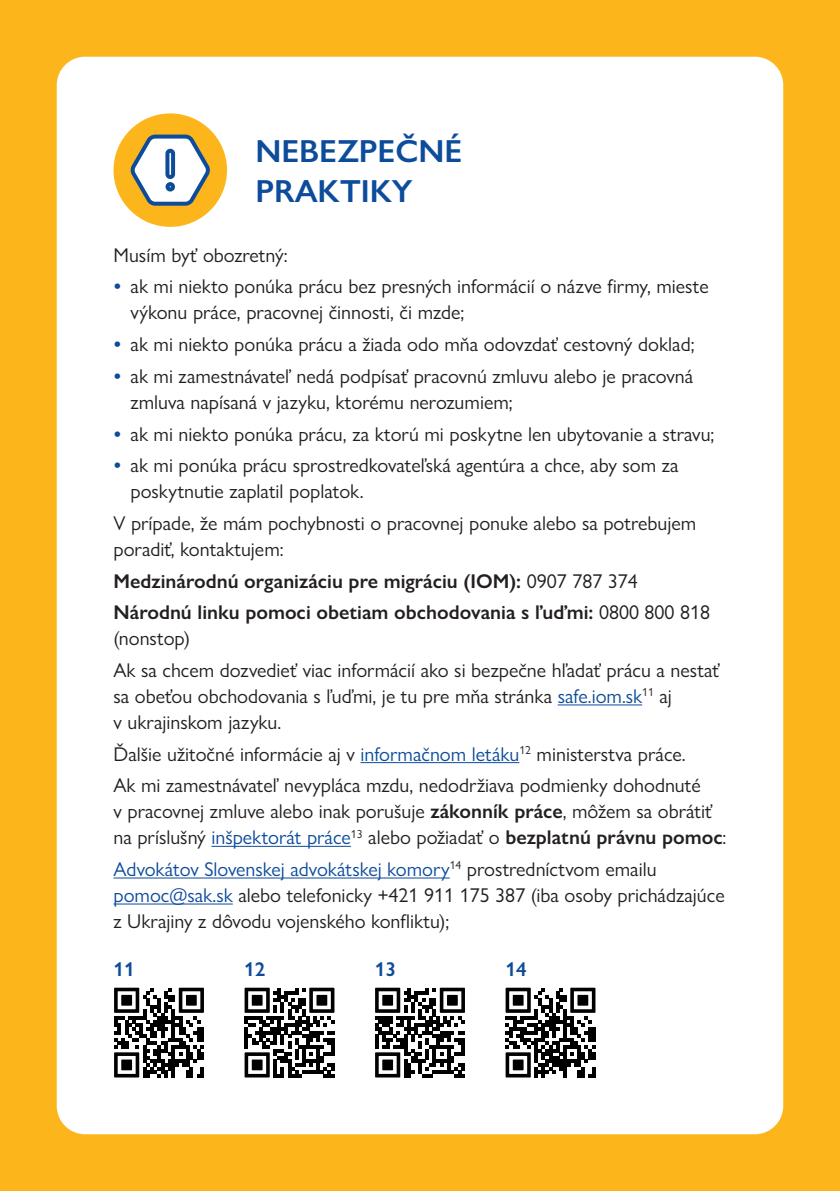
<style>
.page{position:relative;width:840px;height:1191px;background:#fff}
.page>*{position:absolute;margin:0;border:0;box-sizing:border-box;transform-origin:0 0}
.t1{font:600 32px/40px "Gill Sans Nova";color:#0d4c9b}
.Text{font:20px/26px "Gill Sans Nova";color:#231f20}
.Text-2{font:600 20px/26px "Gill Sans Nova";color:#231f20}
.Text-3{font:600 20px "Gill Sans Nova";color:#0d4c9b}
.s1{font-weight:600;color:#0d4c9b}
.s2{font-weight:400}
.s3{color:#0d4c9b}
.s4{font-weight:600}
</style>
<div class="page">
<div style="left:0;top:0;width:839px;height:1191px;background:#fcb61c"></div>
<div style="left:57px;top:57px;width:725px;height:1077px;background:#fff;border-radius:28px"></div>
<hr style="left:557px;top:704px;width:84px;height:1px;background:#0d4c9b">
<hr style="left:360px;top:762px;width:159px;height:1px;background:#0d4c9b">
<hr style="left:211px;top:846px;width:140px;height:1px;background:#0d4c9b">
<hr style="left:113px;top:877px;width:336px;height:1px;background:#0d4c9b">
<hr style="left:113px;top:903px;width:120px;height:1px;background:#0d4c9b">
<div style="left:113px;top:113px;width:114px;height:114px;background:#fcb61c;border-radius:50%"></div>
<svg style="left:127px;top:133px;width:86px;height:75px"></svg>
<div style="left:165px;top:182px;width:10px;height:9px;border:4px solid #0d4c9b;border-radius:50%"></div>
<svg style="left:114px;top:987px;width:90px;height:90px"></svg>
<svg style="left:244px;top:987px;width:90px;height:90px"></svg>
<svg style="left:375px;top:987px;width:89px;height:90px"></svg>
<svg style="left:505px;top:987px;width:90px;height:90px"></svg>
<h1 class="t1" style="left:255px;top:131px;width:208px">NEBEZPEČNÉ<br>PRAKTIKY</h1>
<p class="Text" style="left:113px;top:242px;width:176px">Musím byť obozretný:</p>
<p class="Text" style="left:130px;top:273px;width:579px;text-indent:-17px"><span class="s1">•</span> ak mi niekto ponúka prácu bez presných informácií o názve firmy, mieste výkonu práce, pracovnej činnosti, či mzde;</p>
<p class="Text" style="left:113px;top:331px;width:582px"><span class="s1">•</span> ak mi niekto ponúka prácu a žiada odo mňa odovzdať cestovný doklad;</p>
<p class="Text" style="left:130px;top:363px;width:564px;text-indent:-17px"><span class="s1">•</span> ak mi zamestnávateľ nedá podpísať pracovnú zmluvu alebo je pracovná zmluva napísaná v jazyku, ktorému nerozumiem;</p>
<p class="Text" style="left:113px;top:420px;width:602px"><span class="s1">•</span> ak mi niekto ponúka prácu, za ktorú mi poskytne len ubytovanie a stravu;</p>
<p class="Text" style="left:130px;top:452px;width:549px;text-indent:-17px"><span class="s1">•</span> ak mi ponúka prácu sprostredkovateľská agentúra a chce, aby som za poskytnutie zaplatil poplatok.</p>
<p class="Text" style="left:113px;top:510px;width:584px">V prípade, že mám pochybnosti o pracovnej ponuke alebo sa potrebujem poradiť, kontaktujem:</p>
<p class="Text-2" style="left:113px;top:567px;width:525px">Medzinárodnú organizáciu pre migráciu (IOM): <span class="s2">0907 787 374</span></p>
<p class="Text-2" style="left:113px;top:599px;width:598px">Národnú linku pomoci obetiam obchodovania s ľuďmi: <span class="s2">0800 800 818 (nonstop)</span></p>
<p class="Text" style="left:113px;top:657px;width:607px">Ak sa chcem dozvedieť viac informácií ako si bezpečne hľadať prácu a nestať sa obeťou obchodovania s ľuďmi, je tu pre mňa stránka <span class="s3">safe.iom.sk</span><sup>11</sup> aj<br>v ukrajinskom jazyku.</p>
<p class="Text" style="left:113px;top:740px;width:573px">Ďalšie užitočné informácie aj v <span class="s3">informačnom letáku</span><sup>12</sup> ministerstva práce.</p>
<p class="Text" style="left:113px;top:772px;width:614px">Ak mi zamestnávateľ nevypláca mzdu, nedodržiava podmienky dohodnuté<br>v pracovnej zmluve alebo inak porušuje <span class="s4">zákonník práce</span>, môžem sa obrátiť na príslušný <span class="s3">inšpektorát práce</span><sup>13</sup> alebo požiadať o <span class="s4">bezplatnú právnu pomoc</span>:</p>
<p class="Text" style="left:113px;top:856px;width:612px"><span class="s3">Advokátov Slovenskej advokátskej komory</span><sup>14</sup> prostredníctvom emailu <span class="s3">pomoc@sak.sk</span> alebo telefonicky +421 911 175 387 (iba osoby prichádzajúce z Ukrajiny z dôvodu vojenského konfliktu);</p>
<p class="Text-3" style="left:113px;top:956px;width:23px">11</p>
<p class="Text-3" style="left:244px;top:956px;width:23px">12</p>
<p class="Text-3" style="left:375px;top:956px;width:23px">13</p>
<p class="Text-3" style="left:505px;top:956px;width:23px">14</p>
</div>
